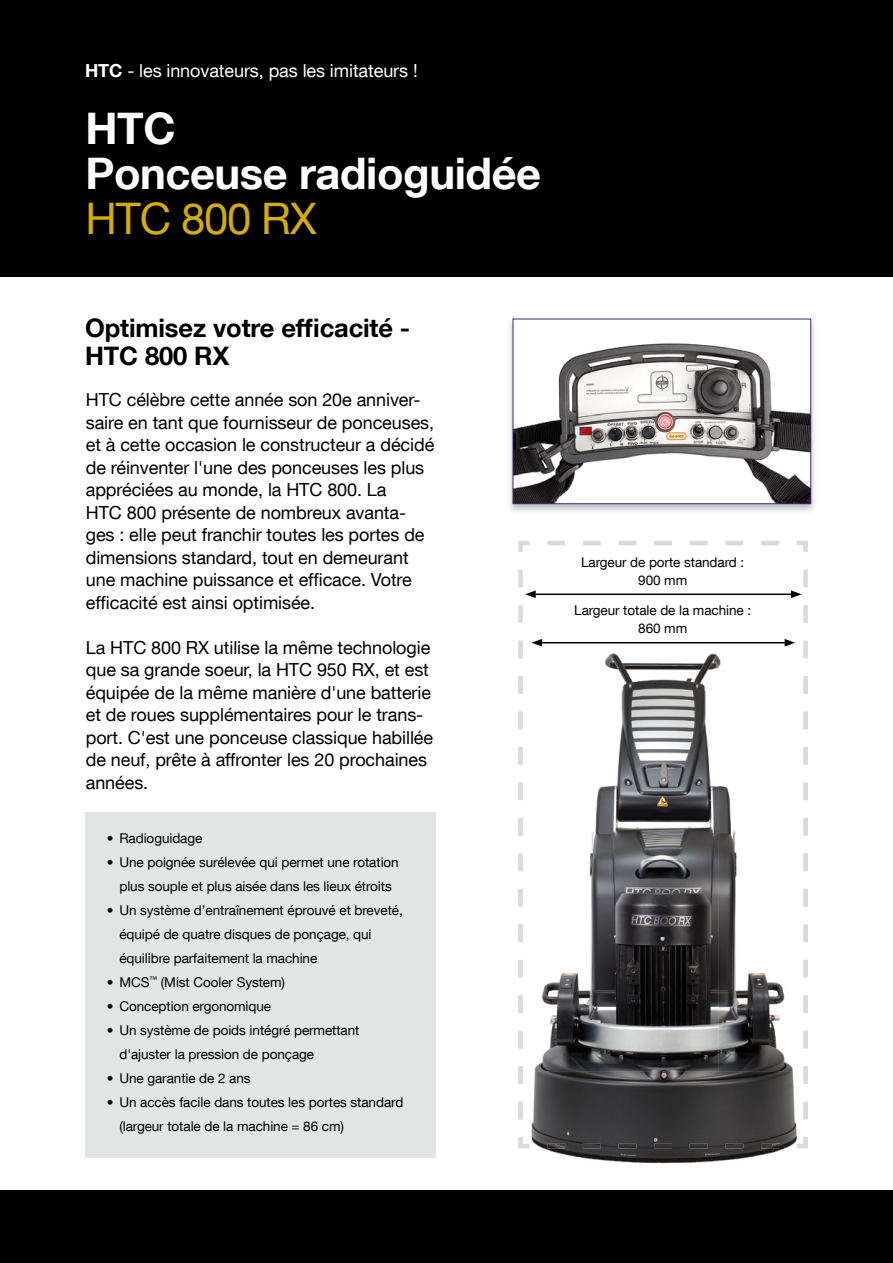
<style>
.page{position:relative;width:893px;height:1263px;background:#fff}
.page>*{position:absolute;margin:0;border:0;box-sizing:border-box;transform-origin:0 0}
.t1{font:700 43.5px/45px "Helvetica Neue LT Com";letter-spacing:-.01em;color:#fff}
.t2{font:43.5px "Helvetica Neue LT Com";letter-spacing:-.025em;color:#d5ad00}
.t3{font:700 25.5px/28.5px "Helvetica Neue LT Com";letter-spacing:-.005em;color:#000}
.t4{font:18px/22.5px "Helvetica Neue LT Com";letter-spacing:-.005em;color:#000}
.t5{font:18px "Helvetica Neue LT Com";letter-spacing:-.005em;color:#fff}
.t6{font:13.5px/24px "Helvetica Neue LT Com";letter-spacing:-.005em;color:#000;text-align:center}
.s1{font-weight:700}
</style>
<div class="page">
<svg style="left:518px;top:541px;width:290px;height:106px"></svg>
<div style="left:0;top:0;width:893px;height:276px;background:#000"></div>
<div style="left:0;top:1191px;width:893px;height:72px;background:#000"></div>
<div style="left:85px;top:812px;width:350px;height:346px;background:#e3e4e4"></div>
<img style="left:509px;top:318px;width:306px;height:194px">
<img style="left:515px;top:321px;width:294px;height:181px">
<div style="left:513px;top:319px;width:298px;height:185px;border:1px solid #4b2177"></div>
<img style="left:518px;top:653px;width:290px;height:511px">
<img style="left:518px;top:1137px;width:290px;height:11px">
<hr style="left:533px;top:593px;width:260px;height:2px;background:#000">
<hr style="left:540px;top:642px;width:247px;height:1px;background:#000">
<svg style="left:518px;top:570px;width:24px;height:549px"></svg>
<svg style="left:785px;top:570px;width:23px;height:549px"></svg>
<p class="t5" style="left:85px;top:59px;width:334px"><span class="s1">HTC</span> - les innovateurs, pas les imitateurs !</p>
<h1 class="t1" style="left:85px;top:104px;width:457px">HTC<br>Ponceuse radioguidée</h1>
<h1 class="t2" style="left:85px;top:191px;width:233px">HTC 800 RX</h1>
<h2 class="t3" style="left:85px;top:313px;width:327px">Optimisez votre efficacité -<br>HTC 800 RX</h2>
<p class="t4" style="left:86px;top:388px;width:350px">HTC célèbre cette année son 20e anniver&shy;saire en tant que fournisseur de ponceuses, et à cette occasion le constructeur a décidé de réinventer l'une des ponceuses les plus appréciées au monde, la HTC 800. La<br>HTC 800 présente de nombreux avanta&shy;ges : elle peut franchir toutes les portes de dimensions standard, tout en demeurant une machine puissance et efficace. Votre efficacité est ainsi optimisée.</p>
<p class="t4" style="left:86px;top:636px;width:349px">La HTC 800 RX utilise la même technologie que sa grande soeur, la HTC 950 RX, et est équipée de la même manière d'une batterie et de roues supplémentaires pour le trans&shy;port. C'est une ponceuse classique habillée de neuf, prête à affronter les 20 prochaines années.</p>
<p class="t6" style="left:107px;top:826px;width:97px">• Radioguidage</p>
<p class="t6" style="left:107px;top:850px;width:294px">• Une poignée surélevée qui permet une rotation plus souple et plus aisée dans les lieux étroits</p>
<p class="t6" style="left:119px;top:898px;width:285px;text-align:left;text-indent:-13px">• Un système d’entraînement éprouvé et breveté, équipé de quatre disques de ponçage, qui équilibre parfaitement la machine</p>
<p class="t6" style="left:107px;top:970px;width:180px">• MCS<sup>™</sup> (Mist Cooler System)</p>
<p class="t6" style="left:107px;top:994px;width:166px">• Conception ergonomique</p>
<p class="t6" style="left:119px;top:1018px;width:242px;text-align:left;text-indent:-13px">• Un système de poids intégré permettant d'ajuster la pression de ponçage</p>
<p class="t6" style="left:107px;top:1066px;width:145px">• Une garantie de 2 ans</p>
<p class="t6" style="left:119px;top:1090px;width:285px;text-align:left;text-indent:-13px">• Un accès facile dans toutes les portes standard (largeur totale de la machine = 86 cm)</p>
<p class="t6" style="left:581px;top:553px;width:165px;line-height:18px">Largeur de porte standard :<br>900 mm</p>
<p class="t6" style="left:574px;top:601px;width:178px;line-height:18px">Largeur totale de la machine :<br>860 mm</p>
</div>
